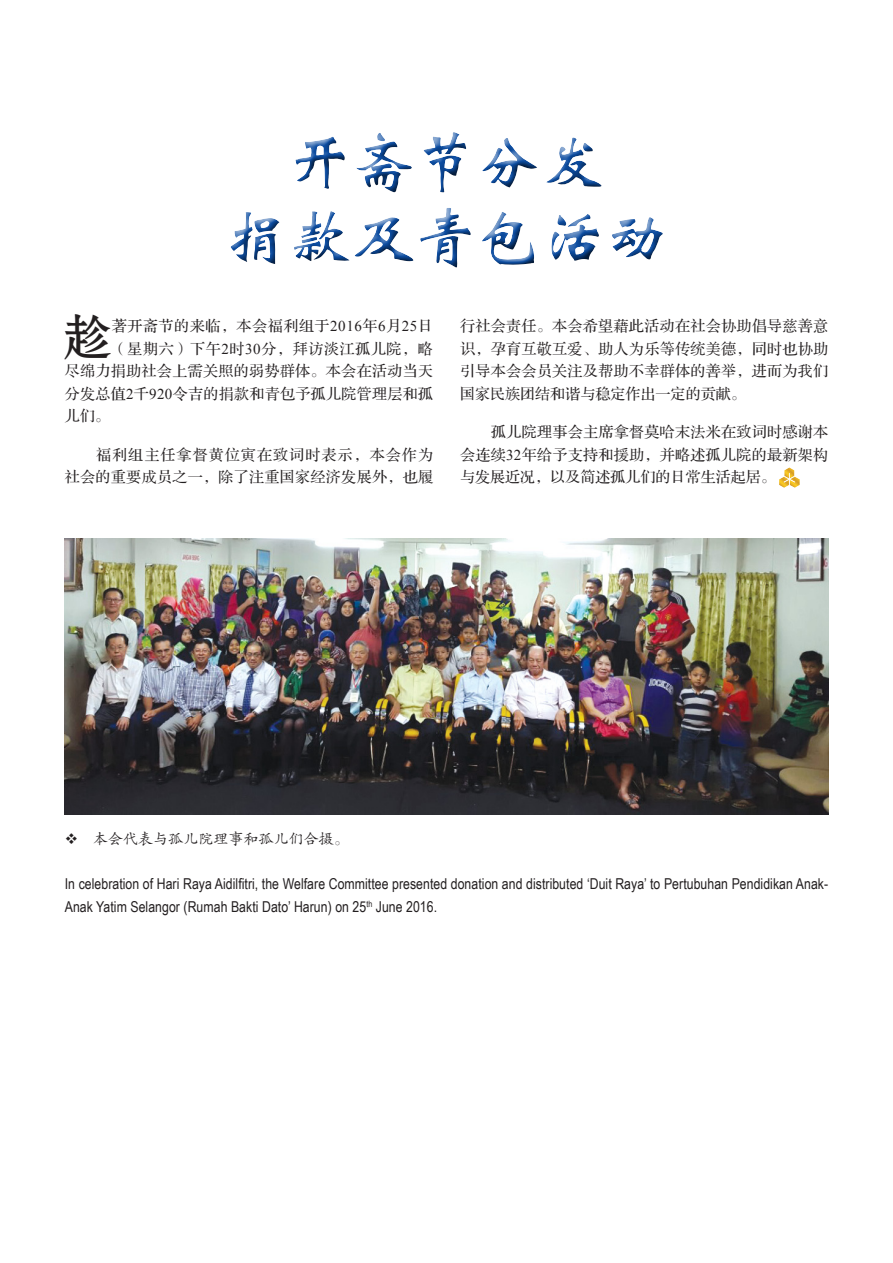
<style>
.page{position:relative;width:893px;height:1263px;background:#fff}
.page>*{position:absolute;margin:0;border:0;box-sizing:border-box;transform-origin:0 0}
.t1{font:63px/75.6px "FZWBJW GB1 0";letter-spacing:.005em;color:#0d4da1;text-align:center}
.t2{font:47.7px "FZSHJW GB1 0";color:#231f20}
.t3{font:15px/22.5px "FZS3 JW GB1 0";letter-spacing:.025em;color:#231f20;text-align:justify}
.t4{font:15px/22.5px "Arial Narrow";letter-spacing:.005em;color:#231f20}
.t5{font:15px "FZS3 JW GB1 0";letter-spacing:.045em;color:#231f20}
.t6{font:15px "FZKTJW GB1 0";letter-spacing:.005em;color:#231f20}
.s1{font-family:"Times New Roman"}
</style>
<div class="page">
<div style="left:222px;top:130px;width:452px;height:149px;background:#231f20;opacity:.75"></div>
<img style="left:784px;top:467px;width:11px;height:15px">
<img style="left:65px;top:539px;width:763px;height:275px">
<h1 class="t1" style="left:225px;top:128px;width:444px">开斋节分发<br>捐款及青包活动</h1>
<p class="t2" style="left:64px;top:312px;width:49px">趁</p>
<p class="t3" style="left:112px;top:315px;width:323px">著开斋节的来临，本会福利组于<span class="s1">2016</span>年<span class="s1">6</span>月<span class="s1">25</span>日</p>
<p class="t5" style="left:112px;top:341px;width:323px">（星期六）下午<span class="s1">2</span>时<span class="s1">30</span>分，拜访淡江孤儿院，略</p>
<p class="t3" style="left:65px;top:360px;width:370px">尽绵力捐助社会上需关照的弱势群体。本会在活动当天</p>
<p class="t3" style="left:65px;top:383px;width:370px">分发总值<span class="s1">2</span>千<span class="s1">920</span>令吉的捐款和青包予孤儿院管理层和孤</p>
<p class="t3" style="left:65px;top:405px;width:47px">儿们。</p>
<p class="t3" style="left:65px;top:444px;width:370px;text-align:right">福利组主任拿督黄位寅在致词时表示，本会作为<br>社会的重要成员之一，除了注重国家经济发展外，也履</p>
<p class="t3" style="left:460px;top:315px;width:370px">行社会责任。本会希望藉此活动在社会协助倡导慈善意识，孕育互敬互爱、助人为乐等传统美德，同时也协助引导本会会员关注及帮助不幸群体的善举，进而为我们国家民族团结和谐与稳定作出一定的贡献。</p>
<p class="t3" style="left:460px;top:422px;width:370px;text-indent:31px">孤儿院理事会主席拿督莫哈末法米在致词时感谢本会连续<span class="s1">32</span>年给予支持和援助，并略述孤儿院的最新架构与发展近况，以及简述孤儿们的日常生活起居。</p>
<p class="t6" style="left:65px;top:831px;width:286px">❖ 本会代表与孤儿院理事和孤儿们合摄。</p>
<p class="t4" style="left:65px;top:872px;width:765px">In celebration of Hari Raya Aidilfitri, the Welfare Committee presented donation and distributed ‘Duit Raya’ to Pertubuhan Pendidikan Anak-<br>Anak Yatim Selangor (Rumah Bakti Dato’ Harun) on 25<sup>th</sup> June 2016.</p>
</div>
